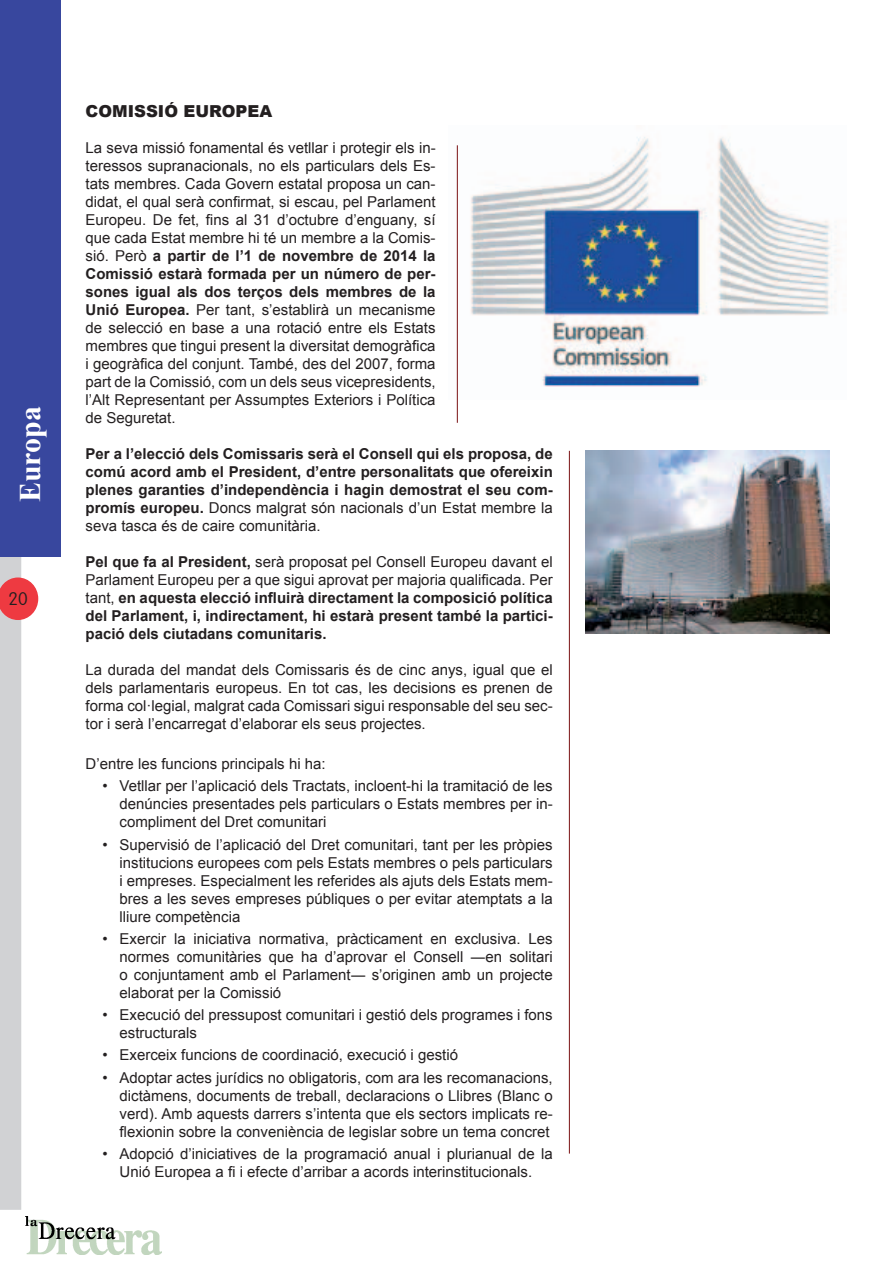
<style>
.page{position:relative;width:893px;height:1263px;background:#fff}
.page>*{position:absolute;margin:0;border:0;box-sizing:border-box;transform-origin:0 0}
.t1{font:700 30px "Times New Roman";color:#fff}
.t2{font:100 18px "VAG Rounded Std";color:#231f20}
.t3{font:900 16.5px "Arial";color:#231f20}
.t4{font:15px/18px "Arial";color:#231f20;text-align:justify}
.t5{font:700 15px/18px "Arial";color:#231f20;text-align:justify}
.s1{font-weight:700}
.s2{font-weight:400}
</style>
<div class="page">
<svg style="left:0;top:557px;width:38px;height:653px"></svg>
<img style="left:26px;top:1216px;width:136px;height:38px">
<img style="left:586px;top:451px;width:243px;height:182px">
<img style="left:456px;top:137px;width:382px;height:262px">
<hr style="left:569px;top:451px;width:1px;height:702px;background:#7a1113">
<hr style="left:457px;top:145px;width:1px;height:278px;background:#7a1113">
<div style="left:0;top:0;width:60px;height:557px;background:#38479e"></div>
<h1 class="t1" style="left:9px;top:502px;width:98px;rotate:-90deg">Europa</h1>
<p class="t2" style="left:8px;top:589px;width:21px">20</p>
<p class="t3" style="left:86px;top:99px;width:188px">COMISSIÓ EUROPEA</p>
<p class="t4" style="left:86px;top:139px;width:352px">La seva missió fonamental és vetllar i protegir els in&shy;teressos supranacionals, no els particulars dels Es&shy;tats membres. Cada Govern estatal proposa un can&shy;didat, el qual serà confirmat, si escau, pel Parlament Europeu. De fet, fins al 31 d’octubre d’enguany, sí que cada Estat membre hi té un membre a la Comis&shy;sió. Però <span class="s1">a partir de l’1 de novembre de 2014 la Comissió estarà formada per un número de per&shy;sones igual als dos terços dels membres de la Unió Europea.</span> Per tant, s’establirà un mecanisme de selecció en base a una rotació entre els Estats membres que tingui present la diversitat demogràfica i geogràfica del conjunt. També, des del 2007, forma part de la Comissió, com un dels seus vicepresidents, l’Alt Representant per Assumptes Exteriors i Política de Seguretat.</p>
<p class="t5" style="left:86px;top:445px;width:469px">Per a l’elecció dels Comissaris serà el Consell qui els proposa, de comú acord amb el President, d’entre personalitats que ofereixin plenes garanties d’independència i hagin demostrat el seu com&shy;promís europeu. <span class="s2">Doncs malgrat són nacionals d’un Estat membre la seva tasca és de caire comunitària.</span></p>
<p class="t5" style="left:86px;top:553px;width:469px">Pel que fa al President, <span class="s2">serà proposat pel Consell Europeu davant el Parlament Europeu per a que sigui aprovat per majoria qualificada. Per tant,</span> en aquesta elecció influirà directament la composició política del Parlament, i, indirectament, hi estarà present també la partici&shy;pació dels ciutadans comunitaris.</p>
<p class="t4" style="left:86px;top:661px;width:469px">La durada del mandat dels Comissaris és de cinc anys, igual que el dels parlamentaris europeus. En tot cas, les decisions es prenen de forma col·legial, malgrat cada Comissari sigui responsable del seu sec&shy;tor i serà l’encarregat d’elaborar els seus projectes.</p>
<p class="t4" style="left:86px;top:755px;width:242px">D’entre les funcions principals hi ha:</p>
<p class="t4" style="left:120px;top:777px;width:435px;text-indent:-17px">• Vetllar per l’aplicació dels Tractats, incloent-hi la tramitació de les denúncies presentades pels particulars o Estats membres per in&shy;compliment del Dret comunitari</p>
<p class="t4" style="left:120px;top:835px;width:435px;text-indent:-17px">• Supervisió de l’aplicació del Dret comunitari, tant per les pròpies institucions europees com pels Estats membres o pels particulars i empreses. Especialment les referides als ajuts dels Estats mem&shy;bres a les seves empreses públiques o per evitar atemptats a la lliure competència</p>
<p class="t4" style="left:120px;top:930px;width:435px;text-indent:-17px">• Exercir la iniciativa normativa, pràcticament en exclusiva. Les normes comunitàries que ha d’aprovar el Consell ―en solitari o conjuntament amb el Parlament― s’originen amb un projecte elaborat per la Comissió</p>
<p class="t4" style="left:120px;top:1006px;width:435px;text-indent:-17px">• Execució del pressupost comunitari i gestió dels programes i fons estructurals</p>
<p class="t4" style="left:103px;top:1046px;width:357px">• Exerceix funcions de coordinació, execució i gestió</p>
<p class="t4" style="left:120px;top:1068px;width:435px;text-indent:-17px">• Adoptar actes jurídics no obligatoris, com ara les recomanacions, dictàmens, documents de treball, declaracions o Llibres (Blanc o verd). Amb aquests darrers s’intenta que els sectors implicats re&shy;flexionin sobre la conveniència de legislar sobre un tema concret</p>
<p class="t4" style="left:103px;top:1145px;width:452px;text-align:center">• Adopció d’iniciatives de la programació anual i plurianual de la<br>Unió Europea a fi i efecte d’arribar a acords interinstitucionals.</p>
</div>
